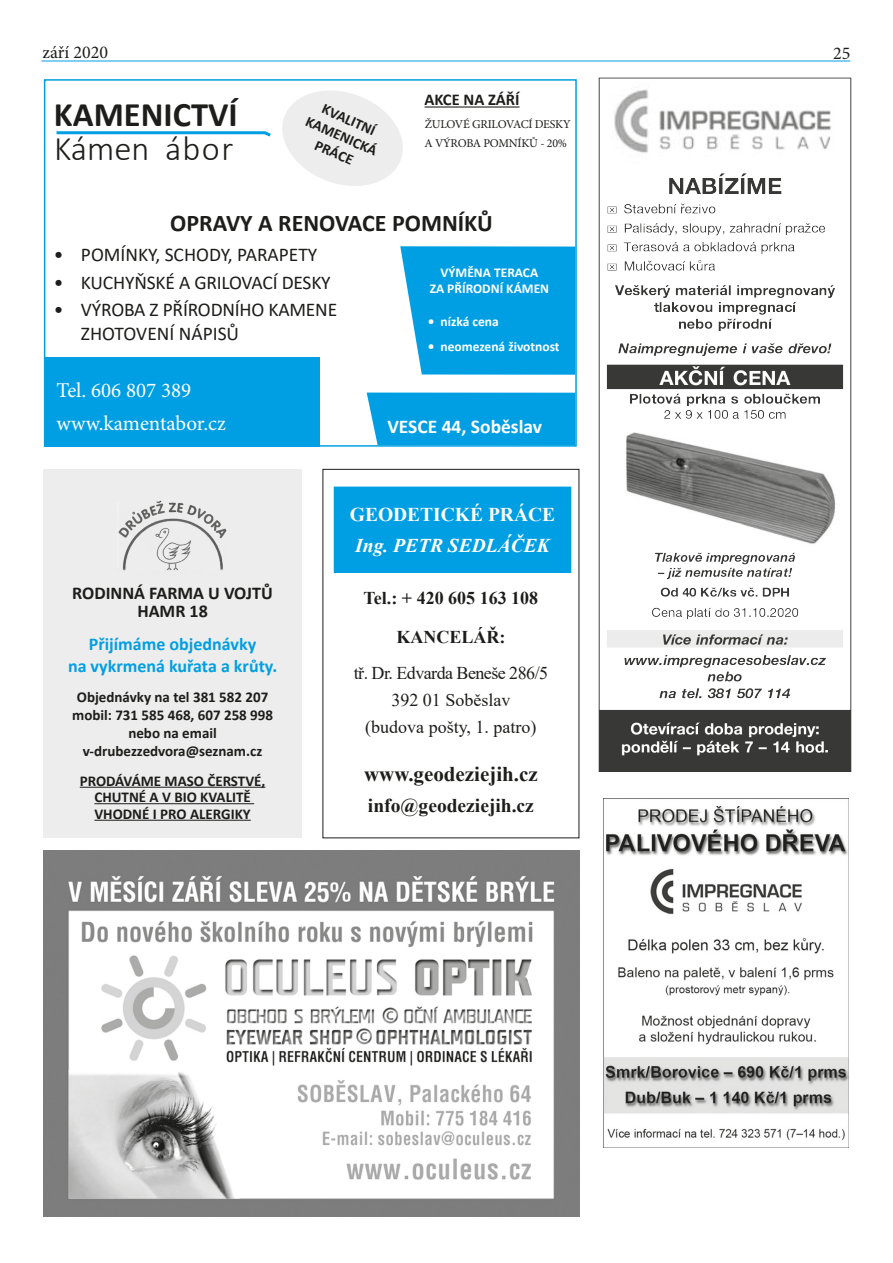
<style>
.page{position:relative;width:893px;height:1263px;background:#fff}
.page>*{position:absolute;margin:0;border:0;box-sizing:border-box;transform-origin:0 0}
.t1{font:700 34.5px "Calibri";color:#1d1d1b}
.t2{font:300 34.5px "Calibri";color:#1d1d1b}
.t3{font:700 24px "Calibri";color:#1d1d1b}
.t4{font:21px "Minion Pro";color:#fff}
.t5{font:700 21px "Times New Roman";color:#1d1d1b}
.t6{font:19.5px/23.4px "Calibri";letter-spacing:-.01em;color:#1d1d1b}
.t7{font:700 19.5px "Times New Roman";color:#1d1d1b}
.t8{font:italic 700 19.5px "Times New Roman";color:#fff}
.t9{font:700 19.5px "Calibri";color:#fff}
.t10{font:700 19.5px "Times New Roman";color:#fff}
.t11{font:700 18px/21px "Calibri";color:#009fe3;text-align:center}
.t12{font:18px/27px "Times New Roman";color:#1d1d1b;text-align:center}
.t13{font:700 18px "Times New Roman";color:#1d1d1b}
.t14{font:18px "Times New Roman";letter-spacing:-.03em;color:#1d1d1b}
.t15{font:700 18px "Calibri";color:#1d1d1b}
.t16{font:18px "Minion Pro";color:#1d1d1b}
.t17{font:700 16.5px "Calibri";color:#1d1d1b}
.t18{font:700 15px/18px "Calibri";color:#1d1d1b;text-align:center}
.t19{font:700 13.5px "Calibri";color:#fff}
.t20{font:12px "Minion Pro";letter-spacing:-.02em;color:#1d1d1b}
</style>
<div class="page">
<div style="left:334px;top:487px;width:236px;height:85px;background:#009fe3"></div>
<hr style="left:334px;top:487px;width:237px;height:1px;background:#009fe3">
<hr style="left:570px;top:488px;width:1px;height:83px;background:#009fe3">
<hr style="left:334px;top:571px;width:237px;height:2px;background:#009fe3">
<div style="left:44px;top:469px;width:258px;height:369px;background:#ededed"></div>
<hr style="left:80px;top:787px;width:185px;height:1px;background:#1d1d1b">
<hr style="left:94px;top:803px;width:160px;height:1px;background:#1d1d1b">
<hr style="left:94px;top:820px;width:157px;height:1px;background:#1d1d1b">
<img style="left:118px;top:500px;width:109px;height:71px">
<hr style="left:57px;top:131px;width:209px;height:3px;background:#009fe3">
<svg style="left:261px;top:91px;width:142px;height:95px"></svg>
<div style="left:45px;top:357px;width:275px;height:90px;background:#009fe3"></div>
<svg style="left:365px;top:391px;width:212px;height:56px;background:#12a5e4"></svg>
<svg style="left:400px;top:245px;width:177px;height:131px;background:#15a7e5"></svg>
<hr style="left:425px;top:106px;width:94px;height:2px;background:#1d1d1b">
<hr style="left:41px;top:61px;width:809px;height:1px;background:#009fe3">
<img style="left:604px;top:805px;width:244px;height:335px">
<img style="left:44px;top:851px;width:535px;height:365px">
<img style="left:598px;top:77px;width:254px;height:694px">
<p class="t16" style="left:43px;top:40px;width:67px">září 2020</p>
<p class="t16" style="left:833px;top:41px;width:19px">25</p>
<p class="t1" style="left:54px;top:90px;width:185px">KAMENICTVÍ</p>
<p class="t2" style="left:54px;top:127px;width:181px">Kámen ábor</p>
<p class="t18" style="left:327px;top:100px;width:59px;rotate:24deg">KVALITNÍ</p>
<p class="t18" style="left:310px;top:112px;width:78px;rotate:24deg">KAMENICKÁ</p>
<p class="t18" style="left:319px;top:136px;width:42px;rotate:24deg">PRÁCE</p>
<p class="t17" style="left:425px;top:88px;width:96px">AKCE NA ZÁŘÍ</p>
<p class="t20" style="left:425px;top:116px;width:147px">ŽULOVÉ GRILOVACÍ DESKY</p>
<p class="t20" style="left:425px;top:135px;width:144px">A VÝROBA POMNÍKŮ - 20%</p>
<p class="t3" style="left:170px;top:206px;width:324px">OPRAVY A RENOVACE POMNÍKŮ</p>
<p class="t6" style="left:54px;top:242px;width:265px">• POMÍNKY, SCHODY, PARAPETY</p>
<p class="t6" style="left:54px;top:270px;width:278px">• KUCHYŇSKÉ A GRILOVACÍ DESKY</p>
<p class="t6" style="left:81px;top:298px;width:258px;text-indent:-27px">• VÝROBA Z PŘÍRODNÍHO KAMENE<br>ZHOTOVENÍ NÁPISŮ</p>
<p class="t19" style="left:441px;top:263px;width:99px">VÝMĚNA TERACA</p>
<p class="t19" style="left:430px;top:279px;width:121px">ZA PŘÍRODNÍ KÁMEN</p>
<p class="t19" style="left:428px;top:312px;width:73px">• nízká cena</p>
<p class="t19" style="left:428px;top:336px;width:133px">• neomezená životnost</p>
<p class="t4" style="left:57px;top:376px;width:136px">Tel. 606 807 389</p>
<p class="t4" style="left:57px;top:409px;width:171px">www.kamentabor.cz</p>
<p class="t15" style="left:72px;top:580px;width:202px">RODINNÁ FARMA U VOJTŮ</p>
<p class="t15" style="left:137px;top:598px;width:72px">HAMR 18</p>
<p class="t11" style="left:68px;top:634px;width:211px">Přijímáme objednávky<br>na vykrmená kuřata a krůty.</p>
<p class="t18" style="left:72px;top:688px;width:202px">Objednávky na tel 381 582 207 mobil: 731 585 468, 607 258 998 nebo na email</p>
<p class="t18" style="left:83px;top:742px;width:181px">v-drubezzedvora@seznam.cz</p>
<p class="t18" style="left:80px;top:772px;width:187px;line-height:16.5px">PRODÁVÁME MASO ČERSTVÉ,<br>CHUTNÉ A V BIO KVALITĚ<br>VHODNÉ I PRO ALERGIKY</p>
<p class="t9" style="left:387px;top:413px;width:156px">VESCE 44, Soběslav</p>
<p class="t10" style="left:350px;top:500px;width:207px">GEODETICKÉ PRÁCE</p>
<p class="t8" style="left:355px;top:532px;width:196px">Ing. PETR SEDLÁČEK</p>
<p class="t13" style="left:364px;top:585px;width:176px">Tel.: + 420 605 163 108</p>
<p class="t13" style="left:396px;top:624px;width:110px">KANCELÁŘ:</p>
<p class="t14" style="left:354px;top:660px;width:196px">tř. Dr. Edvarda Beneše 286/5</p>
<p class="t12" style="left:365px;top:686px;width:173px">392 01 Soběslav (budova pošty, 1. patro)</p>
<p class="t5" style="left:364px;top:759px;width:175px">www.geodeziejih.cz</p>
<p class="t7" style="left:368px;top:792px;width:167px">info@geodeziejih.cz</p>
</div>
